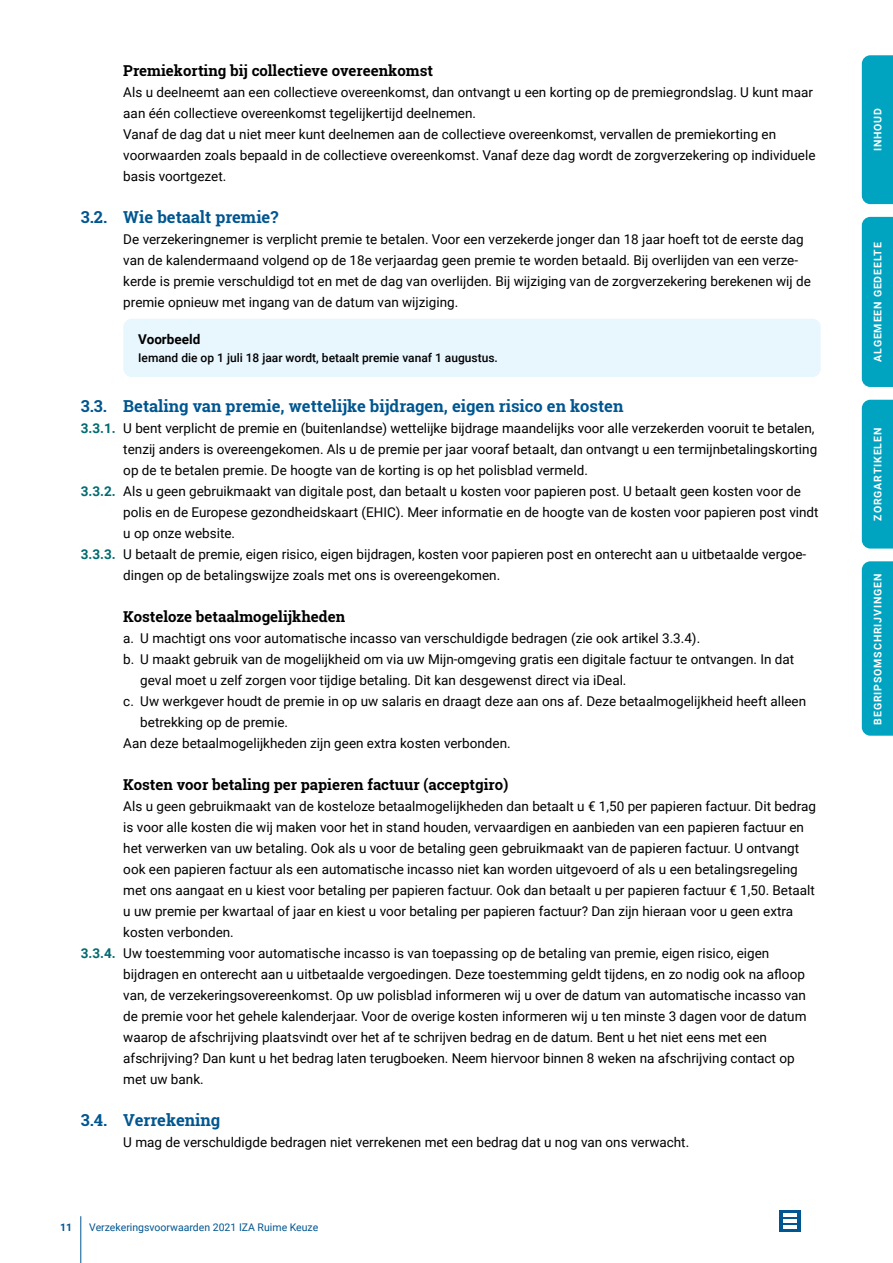
<style>
.page{position:relative;width:893px;height:1263px;background:#fff}
.page>*{position:absolute;margin:0;border:0;box-sizing:border-box;transform-origin:0 0}
.t1{font:700 16.5px "Roboto Slab";color:#005690}
.t2{font:700 15px "Roboto Slab";color:#000}
.t3{font:13.5px/21px "Roboto";color:#000}
.t4{font:700 13.5px "Roboto";color:#000}
.t5{font:500 12px "Roboto";color:#000}
.t6{font:700 10.5px "Roboto";letter-spacing:.085em;color:#fff}
.t7{font:10.5px "Roboto";color:#005690}
.t8{font:700 10.5px "Roboto";color:#005690}
.s1{font-weight:700;color:#006b70}
</style>
<div class="page">
<hr style="left:81px;top:1216px;width:1px;height:47px;background:#005690">
<svg style="left:779px;top:1210px;width:21px;height:22px"></svg>
<hr style="left:783px;top:1214px;width:14px;height:3px;background:#fff">
<hr style="left:783px;top:1219px;width:14px;height:3px;background:#fff">
<hr style="left:783px;top:1225px;width:14px;height:3px;background:#fff">
<div style="left:123px;top:319px;width:698px;height:58px;background:#e8f6fe;border-radius:9px"></div>
<div style="left:862px;top:561px;width:31px;height:175px;background:#00a4c1"></div>
<div style="left:862px;top:217px;width:31px;height:170px;background:#00a4c1"></div>
<div style="left:862px;top:400px;width:31px;height:149px;background:#00a4c1"></div>
<div style="left:862px;top:55px;width:31px;height:149px;background:#00a4c1"></div>
<p class="t2" style="left:123px;top:61px;width:311px">Premiekorting bij collectieve overeenkomst</p>
<p class="t3" style="left:123px;top:81px;width:694px">Als u deelneemt aan een collectieve overeenkomst, dan ontvangt u een korting op de premiegrondslag. U kunt maar aan één collectieve overeenkomst tegelijkertijd deelnemen.<br>Vanaf de dag dat u niet meer kunt deelnemen aan de collectieve overeenkomst, vervallen de premiekorting en voorwaarden zoals bepaald in de collectieve overeenkomst. Vanaf deze dag wordt de zorgverzekering op individuele basis voortgezet.</p>
<p class="t1" style="left:81px;top:206px;width:199px">3.2. Wie betaalt premie?</p>
<p class="t3" style="left:123px;top:228px;width:689px">De verzekeringnemer is verplicht premie te betalen. Voor een verzekerde jonger dan 18 jaar hoeft tot de eerste dag van de kalendermaand volgend op de 18e verjaardag geen premie te worden betaald. Bij overlijden van een verze&shy;kerde is premie verschuldigd tot en met de dag van overlijden. Bij wijziging van de zorgverzekering berekenen wij de premie opnieuw met ingang van de datum van wijziging.</p>
<p class="t4" style="left:138px;top:329px;width:64px">Voorbeeld</p>
<p class="t5" style="left:138px;top:349px;width:361px">Iemand die op 1 juli 18 jaar wordt, betaalt premie vanaf 1 augustus.</p>
<p class="t1" style="left:81px;top:395px;width:544px">3.3. Betaling van premie, wettelijke bijdragen, eigen risico en kosten</p>
<p class="t3" style="left:81px;top:417px;width:735px"><span class="s1">3.3.1.</span> U bent verplicht de premie en (buitenlandse) wettelijke bijdrage maandelijks voor alle verzekerden vooruit te betalen,</p>
<p class="t3" style="left:123px;top:438px;width:695px">tenzij anders is overeengekomen. Als u de premie per jaar vooraf betaalt, dan ontvangt u een termijnbetalingskorting</p>
<p class="t3" style="left:123px;top:459px;width:466px">op de te betalen premie. De hoogte van de korting is op het polisblad vermeld.</p>
<p class="t3" style="left:81px;top:480px;width:722px"><span class="s1">3.3.2.</span> Als u geen gebruikmaakt van digitale post, dan betaalt u kosten voor papieren post. U betaalt geen kosten voor de</p>
<p class="t3" style="left:123px;top:502px;width:697px">polis en de Europese gezondheidskaart (EHIC). Meer informatie en de hoogte van de kosten voor papieren post vindt</p>
<p class="t3" style="left:123px;top:523px;width:113px">u op onze website.</p>
<p class="t3" style="left:81px;top:544px;width:727px"><span class="s1">3.3.3.</span> U betaalt de premie, eigen risico, eigen bijdragen, kosten voor papieren post en onterecht aan u uitbetaalde vergoe-</p>
<p class="t3" style="left:123px;top:565px;width:378px">dingen op de betalingswijze zoals met ons is overeengekomen.</p>
<p class="t2" style="left:123px;top:607px;width:223px">Kosteloze betaalmogelijkheden</p>
<p class="t3" style="left:123px;top:627px;width:578px">a. U machtigt ons voor automatische incasso van verschuldigde bedragen (zie ook artikel 3.3.4).</p>
<p class="t3" style="left:123px;top:648px;width:672px">b. U maakt gebruik van de mogelijkheid om via uw Mijn-omgeving gratis een digitale factuur te ontvangen. In dat</p>
<p class="t3" style="left:140px;top:669px;width:488px">geval moet u zelf zorgen voor tijdige betaling. Dit kan desgewenst direct via iDeal.</p>
<p class="t3" style="left:123px;top:690px;width:684px">c. Uw werkgever houdt de premie in op uw salaris en draagt deze aan ons af. Deze betaalmogelijkheid heeft alleen</p>
<p class="t3" style="left:140px;top:712px;width:149px">betrekking op de premie.</p>
<p class="t3" style="left:123px;top:733px;width:389px">Aan deze betaalmogelijkheden zijn geen extra kosten verbonden.</p>
<p class="t2" style="left:123px;top:775px;width:387px">Kosten voor betaling per papieren factuur (acceptgiro)</p>
<p class="t3" style="left:123px;top:795px;width:694px">Als u geen gebruikmaakt van de kosteloze betaalmogelijkheden dan betaalt u € 1,50 per papieren factuur. Dit bedrag</p>
<p class="t3" style="left:123px;top:816px;width:682px">is voor alle kosten die wij maken voor het in stand houden, vervaardigen en aanbieden van een papieren factuur en</p>
<p class="t3" style="left:123px;top:837px;width:677px">het verwerken van uw betaling. Ook als u voor de betaling geen gebruikmaakt van de papieren factuur. U ontvangt</p>
<p class="t3" style="left:123px;top:858px;width:676px">ook een papieren factuur als een automatische incasso niet kan worden uitgevoerd of als u een betalingsregeling</p>
<p class="t3" style="left:123px;top:880px;width:693px">met ons aangaat en u kiest voor betaling per papieren factuur. Ook dan betaalt u per papieren factuur € 1,50. Betaalt</p>
<p class="t3" style="left:123px;top:901px;width:671px">u uw premie per kwartaal of jaar en kiest u voor betaling per papieren factuur? Dan zijn hieraan voor u geen extra</p>
<p class="t3" style="left:123px;top:922px;width:112px">kosten verbonden.</p>
<p class="t3" style="left:81px;top:943px;width:690px"><span class="s1">3.3.4.</span> Uw toestemming voor automatische incasso is van toepassing op de betaling van premie, eigen risico, eigen</p>
<p class="t3" style="left:123px;top:964px;width:683px">bijdragen en onterecht aan u uitbetaalde vergoedingen. Deze toestemming geldt tijdens, en zo nodig ook na afloop</p>
<p class="t3" style="left:123px;top:985px;width:684px">van, de verzekeringsovereenkomst. Op uw polisblad informeren wij u over de datum van automatische incasso van</p>
<p class="t3" style="left:123px;top:1006px;width:685px">de premie voor het gehele kalenderjaar. Voor de overige kosten informeren wij u ten minste 3 dagen voor de datum</p>
<p class="t3" style="left:123px;top:1027px;width:645px">waarop de afschrijving plaatsvindt over het af te schrijven bedrag en de datum. Bent u het niet eens met een</p>
<p class="t3" style="left:123px;top:1048px;width:673px">afschrijving? Dan kunt u het bedrag laten terugboeken. Neem hiervoor binnen 8 weken na afschrijving contact op</p>
<p class="t3" style="left:123px;top:1069px;width:82px">met uw bank.</p>
<p class="t1" style="left:81px;top:1109px;width:141px">3.4. Verrekening</p>
<p class="t3" style="left:123px;top:1131px;width:567px">U mag de verschuldigde bedragen niet verrekenen met een bedrag dat u nog van ons verwacht.</p>
<p class="t8" style="left:60px;top:1220px;width:14px">11</p>
<p class="t7" style="left:89px;top:1220px;width:231px">Verzekeringsvoorwaarden 2021 IZA Ruime Keuze</p>
<p class="t6" style="left:870px;top:151px;width:45px;rotate:-90deg">INHOUD</p>
<p class="t6" style="left:870px;top:362px;width:121px;rotate:-90deg">ALGEMEEN GEDEELTE</p>
<p class="t6" style="left:870px;top:520px;width:94px;rotate:-90deg">ZORGARTIKELEN</p>
<p class="t6" style="left:870px;top:725px;width:153px;rotate:-90deg">BEGRIPSOMSCHRIJVINGEN</p>
</div>
